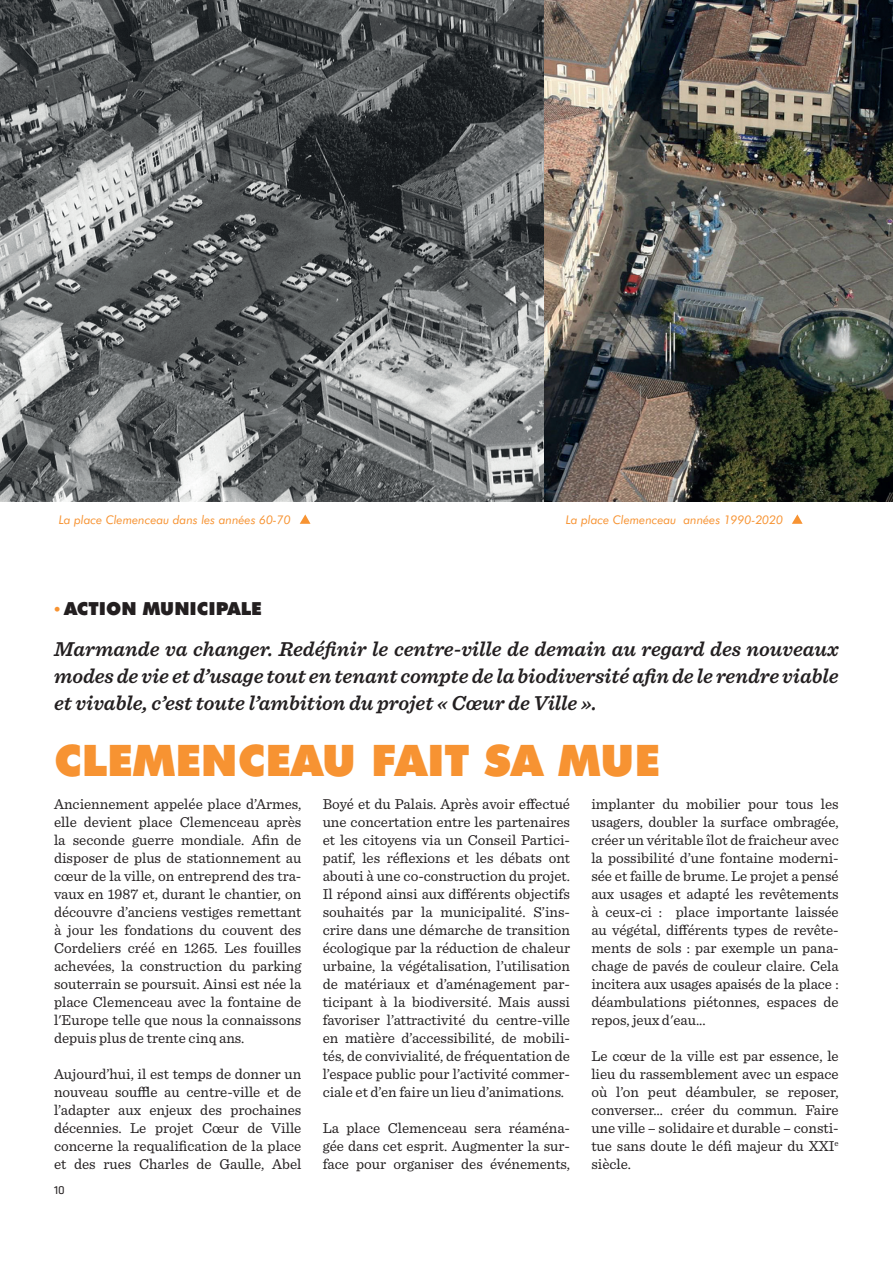
<style>
.page{position:relative;width:893px;height:1263px;background:#fff}
.page>*{position:absolute;margin:0;border:0;box-sizing:border-box;transform-origin:0 0}
.t1{font:900 43.5px "Futura BT";color:#f79332}
.t2{font:italic 600 21px/27px "Sentinel";color:#231f20;text-align:justify}
.t3{font:900 18px "Futura BT";color:#231f20}
.t4{font:15px/18px "Sentinel";color:#231f20;text-align:justify}
.t5{font:italic 12px "Futura BT";color:#f79332}
.t6{font:12px "Klavika";color:#231f20}
.s1{font-family:"Klavika";font-weight:700;color:#f79332}
</style>
<div class="page">
<img style="left:0;top:0;width:893px;height:502px">
<svg style="left:792px;top:514px;width:11px;height:10px"></svg>
<svg style="left:300px;top:514px;width:10px;height:10px"></svg>
<p class="t5" style="left:59px;top:512px;width:233px">La place Clemenceau dans les années 60-70</p>
<p class="t5" style="left:566px;top:512px;width:219px">La place Clemenceau années 1990-2020</p>
<p class="t3" style="left:54px;top:598px;width:209px"><span class="s1">•</span> ACTION MUNICIPALE</p>
<h2 class="t2" style="left:54px;top:634px;width:786px">Marmande va changer. Redéfinir le centre-ville de demain au regard des nouveaux modes de vie et d’usage tout en tenant compte de la biodiversité afin de le rendre viable et vivable, c’est toute l’ambition du projet « Cœur de Ville ».</h2>
<h1 class="t1" style="left:54px;top:734px;width:608px">CLEMENCEAU FAIT SA MUE</h1>
<p class="t4" style="left:54px;top:794px;width:249px">Anciennement appelée place d’Armes, elle devient place Clemenceau après la seconde guerre mondiale. Afin de disposer de plus de stationnement au cœur de la ville, on entreprend des tra&shy;vaux en 1987 et, durant le chantier, on découvre d’anciens vestiges remettant à jour les fondations du couvent des Cordeliers créé en 1265. Les fouilles achevées, la construction du parking souterrain se poursuit. Ainsi est née la place Clemenceau avec la fontaine de l'Europe telle que nous la connaissons depuis plus de trente cinq ans.</p>
<p class="t4" style="left:54px;top:1064px;width:249px">Aujourd’hui, il est temps de donner un nouveau souffle au centre-ville et de l’adapter aux enjeux des prochaines décennies. Le projet Cœur de Ville concerne la requalification de la place et des rues Charles de Gaulle, Abel</p>
<p class="t6" style="left:54px;top:1183px;width:12px">10</p>
<p class="t4" style="left:323px;top:794px;width:249px">Boyé et du Palais. Après avoir effectué une concertation entre les partenaires et les citoyens via un Conseil Partici&shy;patif, les réflexions et les débats ont abouti à une co-construction du projet.<br>Il répond ainsi aux différents objectifs souhaités par la municipalité. S’ins&shy;crire dans une démarche de transition écologique par la réduction de chaleur urbaine, la végétalisation, l’utilisation de matériaux et d’aménagement par&shy;ticipant à la biodiversité. Mais aussi favoriser l’attractivité du centre-ville en matière d’accessibilité, de mobili&shy;tés, de convivialité, de fréquentation de l’espace public pour l’activité commer&shy;ciale et d’en faire un lieu d’animations.</p>
<p class="t4" style="left:323px;top:1118px;width:249px">La place Clemenceau sera réaména&shy;gée dans cet esprit. Augmenter la sur&shy;face pour organiser des événements,</p>
<p class="t4" style="left:591px;top:794px;width:249px">implanter du mobilier pour tous les usagers, doubler la surface ombragée, créer un véritable îlot de fraicheur avec la possibilité d’une fontaine moderni&shy;sée et faille de brume. Le projet a pensé aux usages et adapté les revêtements à ceux-ci : place importante laissée au végétal, différents types de revête&shy;ments de sols : par exemple un pana&shy;chage de pavés de couleur claire. Cela incitera aux usages apaisés de la place : déambulations piétonnes, espaces de repos, jeux d'eau...</p>
<p class="t4" style="left:591px;top:1046px;width:249px">Le cœur de la ville est par essence, le lieu du rassemblement avec un espace où l’on peut déambuler, se reposer, converser… créer du commun. Faire une ville – solidaire et durable – consti&shy;tue sans doute le défi majeur du XXI<sup>e </sup>siècle.</p>
</div>
